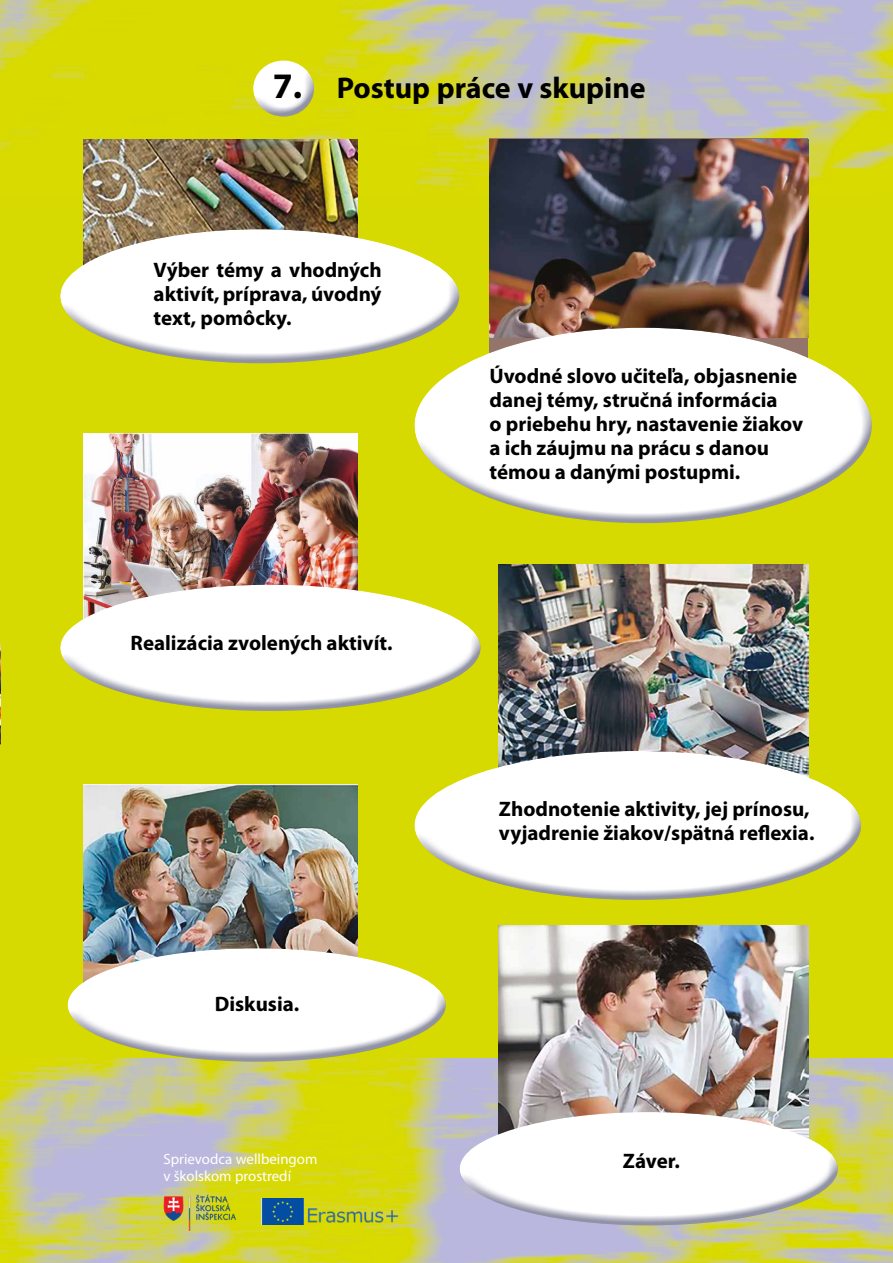
<style>
.page{position:relative;width:893px;height:1263px;background:#fff}
.page>*{position:absolute;margin:0;border:0;box-sizing:border-box;transform-origin:0 0}
.t1{font:700 30px "Myriad Pro";color:#000}
.t2{font:700 21px/24px "Myriad Pro";color:#000}
.t3{font:14.85px/16.5px "Myriad Pro";color:#fff}
.s1{font-size:36px}
</style>
<div class="page">
<img style="left:0;top:0;width:893px;height:1263px">
<div style="left:0;top:194px;width:893px;height:864px;background:#d7da00"></div>
<img style="left:499px;top:926px;width:310px;height:184px">
<img style="left:499px;top:564px;width:310px;height:185px">
<img style="left:84px;top:785px;width:274px;height:161px">
<img style="left:84px;top:140px;width:274px;height:87px">
<img style="left:489px;top:139px;width:319px;height:184px">
<div style="left:403px;top:323px;width:470px;height:130px;background:#fff;opacity:.75"></div>
<div style="left:412px;top:389px;width:461px;height:135px;background:#6b6d88;opacity:.75"></div>
<div style="left:58px;top:227px;width:402px;height:79px;background:#fff;opacity:.75"></div>
<div style="left:58px;top:275px;width:402px;height:89px;background:#6b6d88;opacity:.75"></div>
<div style="left:412px;top:749px;width:450px;height:87px;background:#fff;opacity:.75"></div>
<div style="left:412px;top:802px;width:450px;height:98px;background:#6b6d88;opacity:.75"></div>
<div style="left:65px;top:946px;width:381px;height:66px;background:#fff;opacity:.75"></div>
<div style="left:65px;top:988px;width:381px;height:75px;background:#6b6d88;opacity:.75"></div>
<div style="left:251px;top:58px;width:64px;height:41px;background:#fff;opacity:.75"></div>
<div style="left:251px;top:69px;width:64px;height:48px;background:#6b6d88;opacity:.75"></div>
<img style="left:84px;top:434px;width:274px;height:148px">
<div style="left:59px;top:582px;width:423px;height:74px;background:#fff;opacity:.75"></div>
<div style="left:59px;top:629px;width:423px;height:82px;background:#6b6d88;opacity:.75"></div>
<img style="left:0;top:644px;width:1px;height:101px">
<img style="left:305px;top:1193px;width:95px;height:29px">
<img style="left:262px;top:1198px;width:42px;height:27px">
<div style="left:457px;top:1110px;width:381px;height:66px;background:#fff;opacity:.75"></div>
<div style="left:457px;top:1152px;width:381px;height:75px;background:#6b6d88;opacity:.75"></div>
<img style="left:164px;top:1195px;width:73px;height:36px">
<h1 class="t1" style="left:273px;top:72px;width:375px"><span class="s1">7.</span> Postup práce v skupine</h1>
<p class="t2" style="left:154px;top:258px;width:229px;text-align:justify">Výber témy a vhodných aktivít, príprava, úvodný text, pomôcky.</p>
<p class="t2" style="left:131px;top:631px;width:263px">Realizácia zvolených aktivít.</p>
<p class="t2" style="left:215px;top:992px;width:86px">Diskusia.</p>
<p class="t2" style="left:489px;top:364px;width:315px">Úvodné slovo učiteľa, objasnenie danej témy, stručná informácia<br>o priebehu hry, nastavenie žiakov a ich záujmu na prácu s danou témou a danými postupmi.</p>
<p class="t2" style="left:499px;top:797px;width:317px">Zhodnotenie aktivity, jej prínosu, vyjadrenie žiakov/spätná reflexia.</p>
<p class="t3" style="left:163px;top:1151px;width:156px">Sprievodca wellbeingom v školskom prostredí</p>
<p class="t2" style="left:623px;top:1149px;width:59px">Záver.</p>
</div>
